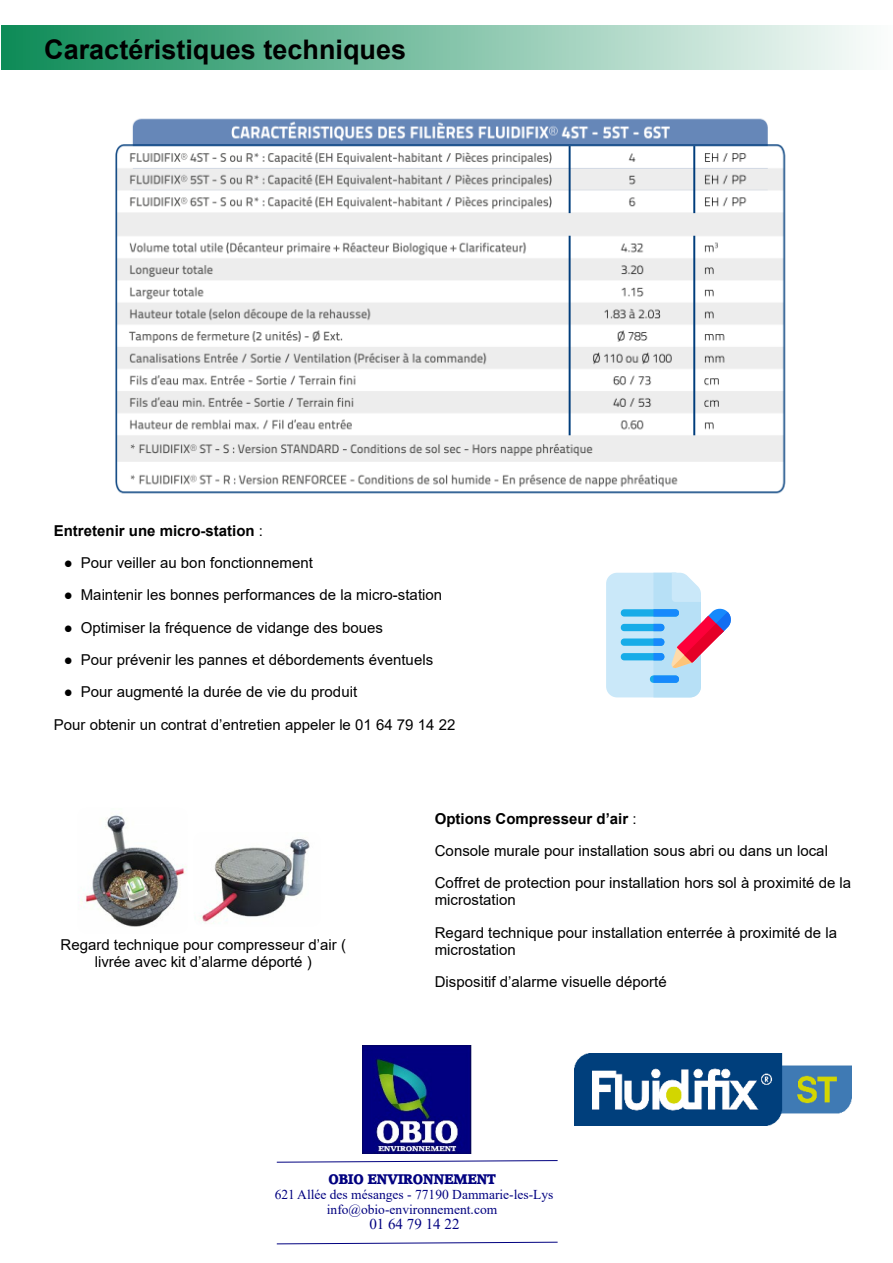
<style>
.page{position:relative;width:893px;height:1263px;background:#fff}
.page>*{position:absolute;margin:0;border:0;box-sizing:border-box;transform-origin:0 0}
.t1{font:700 27px "Arial";color:#000}
.t2{font:15px/32.2px "Arial";color:#000}
.t3{font:700 15px "Arial";color:#000}
.t4{font:15px "Times New Roman";color:#010080}
.t5{font:13.5px/14.9px "Times New Roman";color:#010080;text-align:center}
.t6{font:13.5px "Accord Heavy SF Bold";color:#010080}
.s1{font-weight:400}
.s2{font-family:"Times New Roman"}
.s3{font-weight:700}
</style>
<div class="page">
<img style="left:574px;top:1054px;width:278px;height:71px">
<svg style="left:276px;top:1160px;width:282px;height:3px"></svg>
<svg style="left:276px;top:1241px;width:282px;height:3px"></svg>
<img style="left:362px;top:1045px;width:110px;height:108px">
<img style="left:115px;top:118px;width:671px;height:376px">
<div style="left:1px;top:25px;width:892px;height:44px;background:linear-gradient(to right,#0c8b57,#fcfdfc)"></div>
<img style="left:78px;top:808px;width:109px;height:125px;border-radius:9px">
<img style="left:194px;top:832px;width:127px;height:94px;border-radius:10px">
<svg style="left:606px;top:573px;width:125px;height:124px"></svg>
<h1 class="t1" style="left:44px;top:39px;width:363px">Caractéristiques techniques</h1>
<p class="t3" style="left:54px;top:525px;width:211px">Entretenir une micro-station <span class="s1">:</span></p>
<p class="t2" style="left:64px;top:548px;width:250px"><span class="s2">●</span> Pour veiller au bon fonctionnement</p>
<p class="t2" style="left:64px;top:580px;width:380px"><span class="s2">●</span> Maintenir les bonnes performances de la micro-station</p>
<p class="t2" style="left:64px;top:613px;width:321px"><span class="s2">●</span> Optimiser la fréquence de vidange des boues</p>
<p class="t2" style="left:64px;top:645px;width:371px"><span class="s2">●</span> Pour prévenir les pannes et débordements éventuels</p>
<p class="t2" style="left:54px;top:677px;width:403px;text-indent:10px"><span class="s2">●</span> Pour augmenté la durée de vie du produit<br>Pour obtenir un contrat d’entretien appeler le 01 64 79 14 22</p>
<p class="t2" style="left:60px;top:937px;width:287px;line-height:17.2px;text-align:center">Regard technique pour compresseur d’air ( livrée avec kit d’alarme déporté )</p>
<p class="t2" style="left:435px;top:804px;width:418px"><span class="s3">Options Compresseur d’air</span> :<br>Console murale pour installation sous abri ou dans un local<br>Coffret de protection pour installation hors sol à proximité de la</p>
<p class="t2" style="left:435px;top:885px;width:404px">microstation<br>Regard technique pour installation enterrée à proximité de la</p>
<p class="t2" style="left:435px;top:935px;width:233px">microstation<br>Dispositif d’alarme visuelle déporté</p>
<p class="t6" style="left:328px;top:1172px;width:169px">OBIO ENVIRONNEMENT</p>
<p class="t5" style="left:275px;top:1188px;width:280px">621 Allée des mésanges - 77190 Dammarie-les-Lys info@obio-environnement.com</p>
<p class="t4" style="left:369px;top:1218px;width:92px">01 64 79 14 22</p>
</div>
